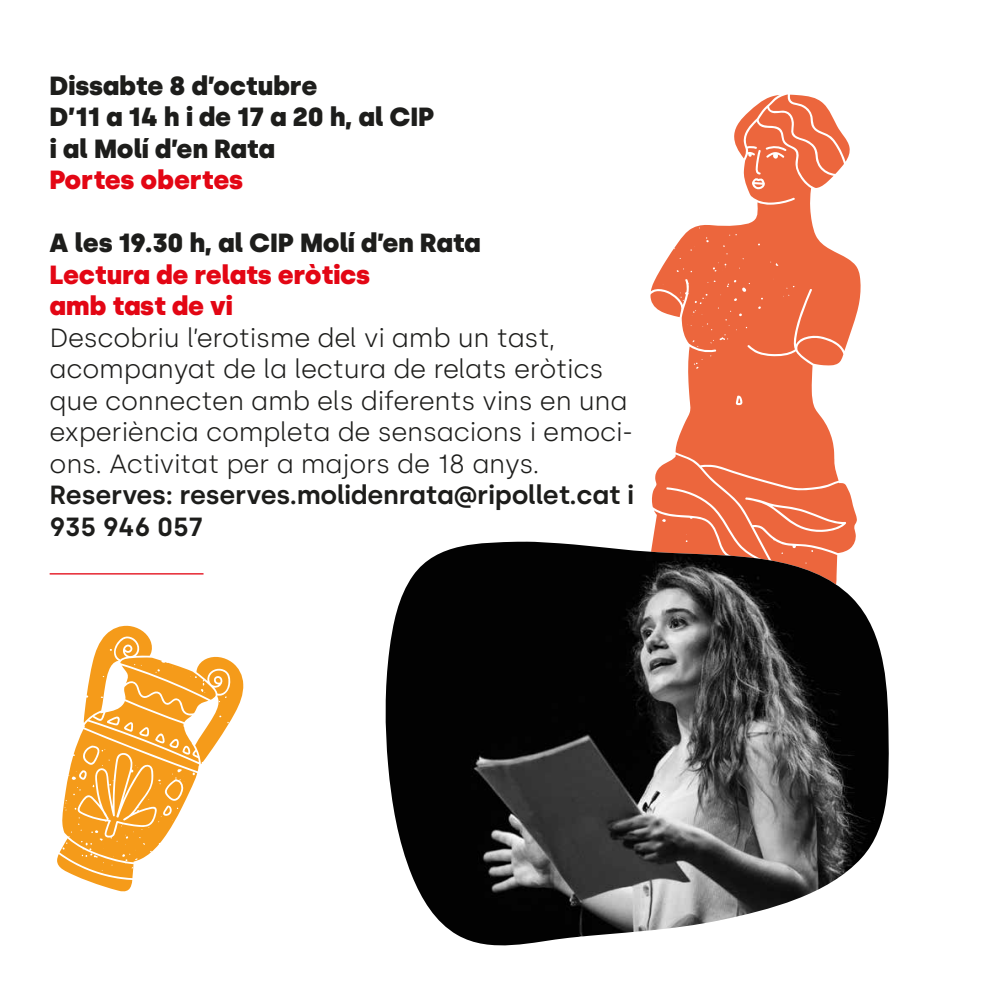
<style>
.page{position:relative;width:993px;height:993px;background:#fff}
.page>*{position:absolute;margin:0;border:0;box-sizing:border-box;transform-origin:0 0}
.t1{font:300 26.25px/31.5px "Silka";letter-spacing:-.01em;color:#1d1d1b}
.t2{font:900 26.25px/31.5px "Silka";letter-spacing:-.01em;color:#1d1d1b}
.t3{font:600 26.25px/31.5px "Silka";letter-spacing:-.01em;color:#1d1d1b}
.t4{font:900 26.25px/31.5px "Silka";letter-spacing:-.01em;color:#e30614}
</style>
<div class="page">
<svg style="left:740px;top:95px;width:95px;height:26px"></svg>
<svg style="left:652px;top:488px;width:204px;height:53px;background:#ee7753"></svg>
<svg style="left:650px;top:121px;width:210px;height:367px;fill:#ec663d"></svg>
<hr style="left:50px;top:573px;width:153px;height:1px;background:#e30614">
<img style="left:385px;top:541px;width:504px;height:404px">
<svg style="left:57px;top:625px;width:186px;height:266px"></svg>
<p class="t2" style="left:50px;top:70px;width:386px">Dissabte 8 d’octubre<br>D’11 a 14 h i de 17 a 20 h, al CIP i al Molí d’en Rata</p>
<p class="t4" style="left:50px;top:164px;width:195px">Portes obertes</p>
<p class="t2" style="left:50px;top:227px;width:432px">A les 19.30 h, al CIP Molí d’en Rata</p>
<p class="t4" style="left:50px;top:259px;width:322px">Lectura de relats eròtics amb tast de vi</p>
<p class="t1" style="left:50px;top:322px;width:584px">Descobriu l’erotisme del vi amb un tast, acompanyat de la lectura de relats eròtics que connecten amb els diferents vins en una experiència completa de sensacions i emoci&shy;ons. Activitat per a majors de 18 anys.</p>
<p class="t3" style="left:50px;top:479px;width:585px">Reserves: reserves.molidenrata@ripollet.cat i<br>935 946 057</p>
</div>
